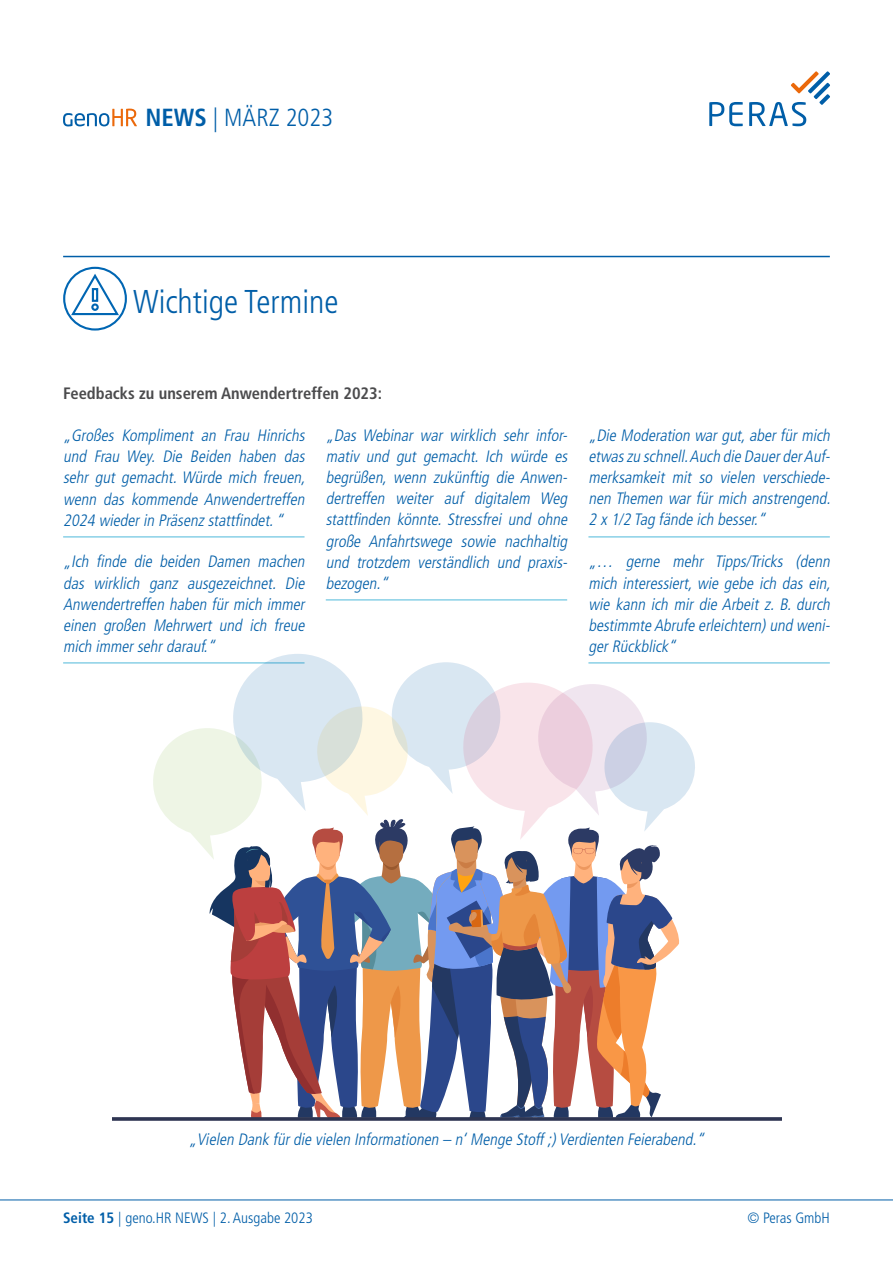
<style>
.page{position:relative;width:893px;height:1263px;background:#fff}
.page>*{position:absolute;margin:0;border:0;box-sizing:border-box;transform-origin:0 0}
.t1{font:300 condensed 33px "Frutiger LT Std";color:#005ea8}
.t2{font:300 condensed 24.75px "Frutiger LT Std";color:#005ea8}
.t3{font:italic 300 condensed 16.5px/21px "Frutiger LT Std";color:#005ea8;text-align:justify}
.t4{font:700 condensed 16.5px "Frutiger LT Std";color:#4b4b4d}
.t5{font:300 condensed 15px "Frutiger LT Std";color:#005ea8}
.s1{font-weight:700}
</style>
<div class="page">
<svg style="left:709px;top:102px;width:34px;height:24px"></svg>
<svg style="left:749px;top:71px;width:81px;height:55px"></svg>
<svg style="left:63px;top:109px;width:74px;height:17px"></svg>
<hr style="left:63px;top:256px;width:767px;height:1px;background:#005ea8">
<svg style="left:63px;top:267px;width:64px;height:61px"></svg>
<div style="left:63px;top:267px;width:64px;height:64px;border:2px solid #0066b3;border-radius:50%"></div>
<svg style="left:69px;top:273px;width:52px;height:43px"></svg>
<div style="left:92px;top:288px;width:6px;height:14px;border:2px solid #0066b3"></div>
<div style="left:91px;top:303px;width:8px;height:8px;border:2px solid #0066b3;border-radius:50%"></div>
<hr style="left:63px;top:536px;width:242px;height:2px;background:#89d0e6">
<hr style="left:588px;top:662px;width:242px;height:2px;background:#89d0e6">
<hr style="left:326px;top:599px;width:241px;height:2px;background:#89d0e6">
<hr style="left:588px;top:536px;width:242px;height:2px;background:#89d0e6">
<hr style="left:63px;top:662px;width:242px;height:2px;background:#89d0e6">
<svg style="left:112px;top:654px;width:669px;height:467px"></svg>
<hr style="left:0;top:1200px;width:893px;height:1px;background:#005ea8">
<h2 class="t2" style="left:146px;top:104px;width:189px"><span class="s1">NEWS</span> | MÄRZ 2023</h2>
<h1 class="t1" style="left:133px;top:282px;width:207px">Wichtige Termine</h1>
<p class="t4" style="left:63px;top:384px;width:320px">Feedbacks zu unserem Anwendertreffen 2023:</p>
<p class="t3" style="left:63px;top:425px;width:247px">„Großes Kompliment an Frau Hinrichs und Frau Wey. Die Beiden haben das sehr gut gemacht. Würde mich freuen, wenn das kommende Anwendertreffen 2024 wiederin Präsenzstattfindet.“</p>
<p class="t3" style="left:326px;top:425px;width:246px;text-align:left">„Das Webinar war wirklich sehr infor&shy;mativ und gut gemacht. Ich würde es begrüßen, wenn zukünftig die Anwen&shy;dertreffen weiter auf digitalem Weg stattfinden könnte. Stressfrei und ohne große Anfahrtswege sowie nachhaltig und trotzdem verständlich und praxis&shy;bezogen.“</p>
<p class="t3" style="left:588px;top:425px;width:247px">„Die Moderation war gut,aber für mich etwaszu schnell.Auch die DauerderAuf&shy;merksamkeit mit so vielen verschiede&shy;nen Themen war für mich anstrengend.<br>2 x 1/2 Tag fände ich besser.“</p>
<p class="t3" style="left:63px;top:551px;width:246px">„Ich finde die beiden Damen machen das wirklich ganz ausgezeichnet. Die Anwendertreffen haben für mich immer einen großen Mehrwert und ich freue mich immersehrdarauf.“</p>
<p class="t3" style="left:588px;top:551px;width:247px">„… gerne mehr Tipps/Tricks (denn mich interessiert, wie gebe ich das ein, wie kann ich mir die Arbeit z. B. durch bestimmte Abrufe erleichtern)und weni&shy;gerRückblick“</p>
<p class="t3" style="left:189px;top:1129px;width:520px">„Vielen Dank fürdie vielen Informationen – n‘Menge Stoff;)Verdienten Feierabend.“</p>
<p class="t5" style="left:63px;top:1209px;width:251px"><span class="s1">Seite 15</span> | geno.HR NEWS | 2. Ausgabe 2023</p>
<p class="t5" style="left:747px;top:1209px;width:84px">© Peras GmbH</p>
</div>
